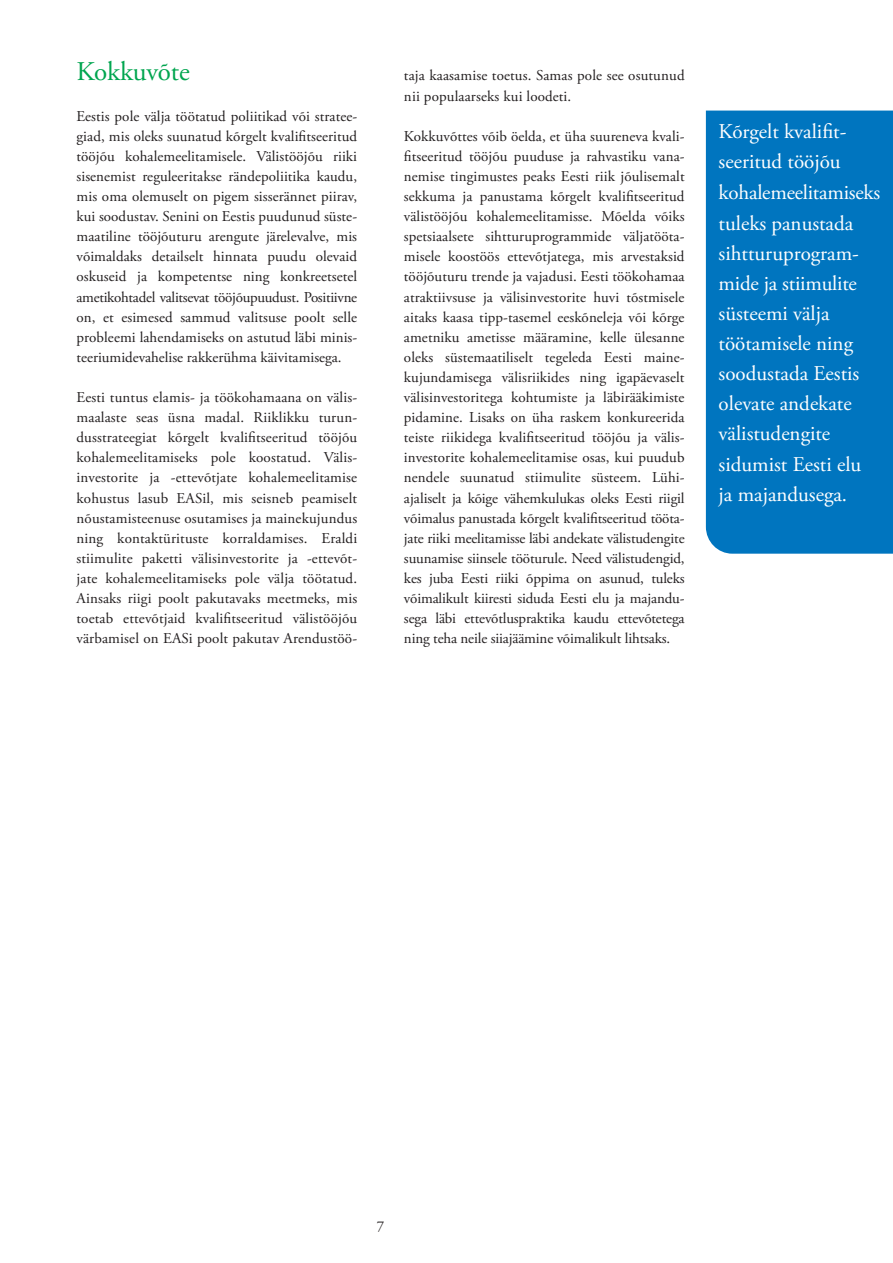
<style>
.page{position:relative;width:893px;height:1263px;background:#fff}
.page>*{position:absolute;margin:0;border:0;box-sizing:border-box;transform-origin:0 0}
.t1{font:27px "Adobe Garamond Pro";letter-spacing:-.005em;color:#00a54f}
.t2{font:21px/30.3px "Adobe Garamond Pro";color:#fff}
.t3{font:15px/20.1px "Adobe Garamond Pro";letter-spacing:.005em;color:#231f20;text-align:justify}
</style>
<div class="page">
<div style="left:706px;top:111px;width:187px;height:443px;background:#0075bf"></div>
<h1 class="t1" style="left:77px;top:61px;width:115px">Kokkuvõte</h1>
<p class="t3" style="left:77px;top:107px;width:282px">Eestis pole välja töötatud poliitikad või stratee&shy;giad, mis oleks suunatud kõrgelt kvalifitseeritud tööjõu kohalemeelitamisele. Välistööjõu riiki sisenemist reguleeritakse rändepoliitika kaudu, mis oma olemuselt on pigem sisserännet piirav, kui soodustav. Senini on Eestis puudunud süste&shy;maatiline tööjõuturu arengute järelevalve, mis võimaldaks detailselt hinnata puudu olevaid oskuseid ja kompetentse ning konkreetsetel ametikohtadel valitsevat tööjõupuudust. Positiivne on, et esimesed sammud valitsuse poolt selle probleemi lahendamiseks on astutud läbi minis&shy;teeriumidevahelise rakkerühma käivitamisega.</p>
<p class="t3" style="left:77px;top:388px;width:282px">Eesti tuntus elamis- ja töökohamaana on välis&shy;maalaste seas üsna madal. Riiklikku turun&shy;dusstrateegiat kõrgelt kvalifitseeritud tööjõu kohalemeelitamiseks pole koostatud. Välis&shy;investorite ja -ettevõtjate kohalemeelitamise kohustus lasub EASil, mis seisneb peamiselt nõustamisteenuse osutamises ja mainekujundus ning kontaktürituste korraldamises. Eraldi stiimulite paketti välisinvestorite ja -ettevõt&shy;jate kohalemeelitamiseks pole välja töötatud.<br>Ainsaks riigi poolt pakutavaks meetmeks, mis toetab ettevõtjaid kvalifitseeritud välistööjõu värbamisel on EASi poolt pakutav Arendustöö-</p>
<p class="t3" style="left:404px;top:67px;width:282px">taja kaasamise toetus. Samas pole see osutunud nii populaarseks kui loodeti.</p>
<p class="t3" style="left:404px;top:127px;width:282px">Kokkuvõttes võib öelda, et üha suureneva kvali&shy;fitseeritud tööjõu puuduse ja rahvastiku vana&shy;nemise tingimustes peaks Eesti riik jõulisemalt sekkuma ja panustama kõrgelt kvalifitseeritud välistööjõu kohalemeelitamisse. Mõelda võiks spetsiaalsete sihtturuprogrammide väljatööta&shy;misele koostöös ettevõtjatega, mis arvestaksid tööjõuturu trende ja vajadusi. Eesti töökohamaa atraktiivsuse ja välisinvestorite huvi tõstmisele aitaks kaasa tipp-tasemel eeskõneleja või kõrge ametniku ametisse määramine, kelle ülesanne oleks süstemaatiliselt tegeleda Eesti maine&shy;kujundamisega välisriikides ning igapäevaselt välisinvestoritega kohtumiste ja läbirääkimiste pidamine. Lisaks on üha raskem konkureerida teiste riikidega kvalifitseeritud tööjõu ja välis&shy;investorite kohalemeelitamise osas, kui puudub nendele suunatud stiimulite süsteem. Lühi&shy;ajaliselt ja kõige vähemkulukas oleks Eesti riigil võimalus panustada kõrgelt kvalifitseeritud tööta&shy;jate riiki meelitamisse läbi andekate välistudengite suunamise siinsele tööturule. Need välistudengid, kes juba Eesti riiki õppima on asunud, tuleks võimalikult kiiresti siduda Eesti elu ja majandu&shy;sega läbi ettevõtluspraktika kaudu ettevõtetega ning teha neile siiajäämine võimalikult lihtsaks.</p>
<h2 class="t2" style="left:719px;top:118px;width:163px">Kõrgelt kvalifit&shy;seeritud tööjõu kohalemeelitamiseks tuleks panustada sihtturuprogram&shy;mide ja stiimulite süsteemi välja töötamisele ning soodustada Eestis olevate andekate välistudengite sidumist Eesti elu ja majandusega.</h2>
<p class="t3" style="left:377px;top:1218px;width:9px">7</p>
</div>
